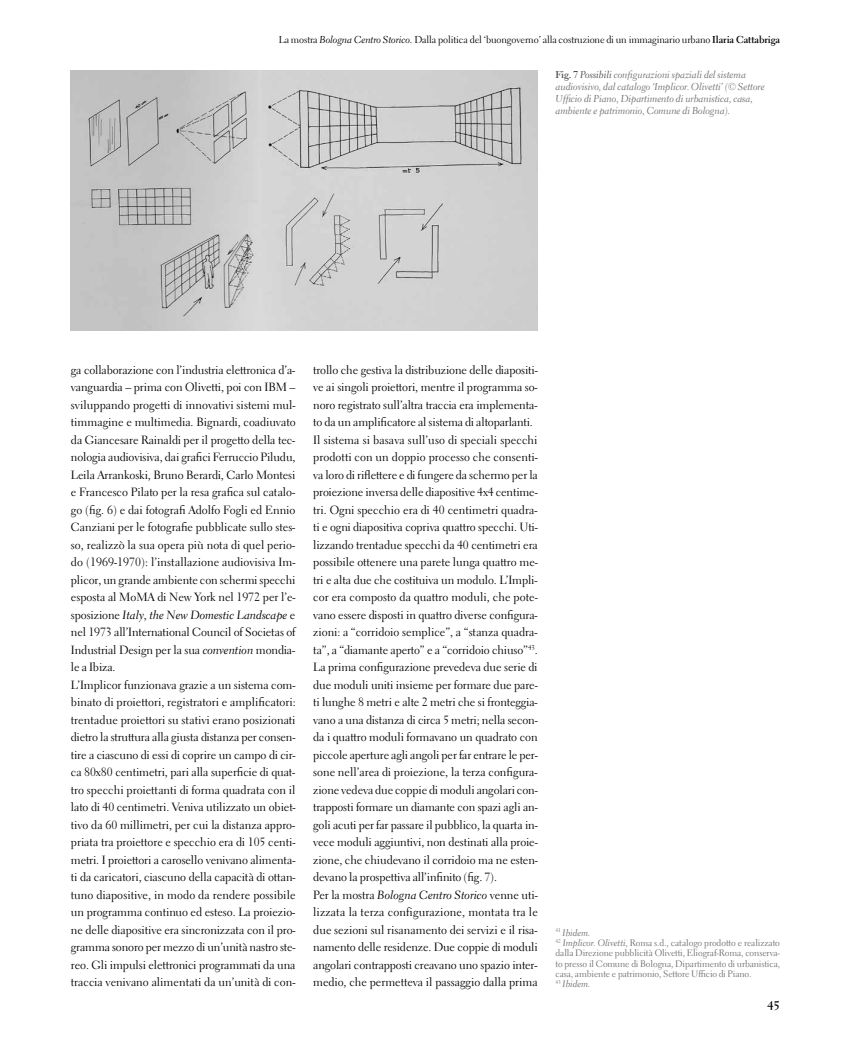
<style>
.page{position:relative;width:851px;height:1063px;background:#fff}
.page>*{position:absolute;margin:0;border:0;box-sizing:border-box;transform-origin:0 0}
.t1{font:700 12.5px "Electra LT Std";color:#000}
.t2{font:11.88px/17.5px "Electra LT Std";letter-spacing:-.005em;color:#000}
.t3{font:11.88px "Electra LT Std Cursive";letter-spacing:-.005em;color:#000}
.t4{font:10px/12px "Electra LT Std Cursive";letter-spacing:-.01em;color:#706f6f}
.t5{font:10px "Electra LT Std";letter-spacing:-.01em;color:#000}
.t6{font:9.38px/10.4px "Electra LT Std";letter-spacing:-.01em;color:#706f6f;text-align:justify}
.t7{font:9.38px "Electra LT Std Cursive";letter-spacing:-.01em;color:#706f6f}
.s1{font-family:"Electra LT Std Cursive"}
.s2{font-weight:700}
.s3{font-family:"Electra LT Std";font-weight:700;color:#4d4d4d}
.s4{color:#4d4d4d}
.s5{font-family:"Electra LT Std"}
</style>
<div class="page">
<img style="left:71px;top:71px;width:467px;height:260px">
<p class="t5" style="left:279px;top:33px;width:503px">La mostra <span class="s1">Bologna Centro Storico.</span> Dalla politica del ‘buongoverno’ alla costruzione di un immaginario urbano <span class="s2">Ilaria Cattabriga</span></p>
<p class="t4" style="left:555px;top:69px;width:211px"><span class="s3">Fig. 7</span> <span class="s4">Possibili</span> configurazioni spaziali del sistema audiovisivo, dal catalogo ‘Implicor. Olivetti’ (© Settore Ufficio di Piano, Dipartimento di urbanistica, casa, ambiente e patrimonio, Comune di Bologna).</p>
<p class="t2" style="left:71px;top:361px;width:226px;text-align:justify">ga collaborazione con l’industria elettronica d’a&shy;vanguardia – prima con Olivetti, poi con IBM – sviluppando progetti di innovativi sistemi mul&shy;timmagine e multimedia. Bignardi, coadiuvato da Giancesare Rainaldi per il progetto della tec&shy;nologia audiovisiva, dai grafici Ferruccio Piludu, Leila Arrankoski, Bruno Berardi, Carlo Montesi e Francesco Pilato per la resa grafica sul catalo&shy;go (fig. 6) e dai fotografi Adolfo Fogli ed Ennio Canziani per le fotografie pubblicate sullo stes&shy;so, realizzò la sua opera più nota di quel perio&shy;do (1969-1970): l’installazione audiovisiva Im&shy;plicor, un grande ambiente con schermi specchi esposta al MoMA di New York nel 1972 per l’e-</p>
<p class="t3" style="left:71px;top:608px;width:226px"><span class="s5">sposizione</span> Italy, the New Domestic Landscape <span class="s5">e</span></p>
<p class="t2" style="left:71px;top:624px;width:227px">nel 1973 all’International Council of Societas of Industrial Design per la sua <span class="s1">convention</span> mondia&shy;le a Ibiza.<br>L’Implicor funzionava grazie a un sistema com&shy;binato di proiettori, registratori e amplificatori: trentadue proiettori su stativi erano posizionati dietro la struttura alla giusta distanza per consen&shy;tire a ciascuno di essi di coprire un campo di cir&shy;ca 80x80 centimetri, pari alla superficie di quat&shy;tro specchi proiettanti di forma quadrata con il lato di 40 centimetri. Veniva utilizzato un obiet&shy;tivo da 60 millimetri, per cui la distanza appro&shy;priata tra proiettore e specchio era di 105 centi&shy;metri. I proiettori a carosello venivano alimenta&shy;ti da caricatori, ciascuno della capacità di ottan&shy;tuno diapositive, in modo da rendere possibile un programma continuo ed esteso. La proiezio&shy;ne delle diapositive era sincronizzata con il pro&shy;gramma sonoro per mezzo di un’unità nastro ste&shy;reo. Gli impulsi elettronici programmati da una traccia venivano alimentati da un’unità di con-</p>
<p class="t2" style="left:313px;top:361px;width:226px">trollo che gestiva la distribuzione delle diapositi&shy;ve ai singoli proiettori, mentre il programma so&shy;noro registrato sull’altra traccia era implementa&shy;to da un amplificatore al sistema di altoparlanti.<br>Il sistema si basava sull’uso di speciali specchi prodotti con un doppio processo che consenti&shy;va loro di riflettere e di fungere da schermo per la proiezione inversa delle diapositive 4x4 centime&shy;tri. Ogni specchio era di 40 centimetri quadra&shy;ti e ogni diapositiva copriva quattro specchi. Uti&shy;lizzando trentadue specchi da 40 centimetri era possibile ottenere una parete lunga quattro me&shy;tri e alta due che costituiva un modulo. L’Impli&shy;cor era composto da quattro moduli, che pote&shy;vano essere disposti in quattro diverse configura&shy;zioni: a “corridoio semplice”, a “stanza quadra&shy;ta”, a “diamante aperto” e a “corridoio chiuso”<sup>43</sup>.<br>La prima configurazione prevedeva due serie di due moduli uniti insieme per formare due pare&shy;ti lunghe 8 metri e alte 2 metri che si fronteggia&shy;vano a una distanza di circa 5 metri; nella secon&shy;da i quattro moduli formavano un quadrato con piccole aperture agli angoli per far entrare le per&shy;sone nell’area di proiezione, la terza configura&shy;zione vedeva due coppie di moduli angolari con&shy;trapposti formare un diamante con spazi agli an&shy;goli acuti per far passare il pubblico, la quarta in&shy;vece moduli aggiuntivi, non destinati alla proie&shy;zione, che chiudevano il corridoio ma ne esten&shy;devano la prospettiva all’infinito (fig. 7).<br>Per la mostra <span class="s1">Bologna Centro Storico</span> venne uti&shy;lizzata la terza configurazione, montata tra le due sezioni sul risanamento dei servizi e il risa&shy;namento delle residenze. Due coppie di moduli angolari contrapposti creavano uno spazio inter&shy;medio, che permetteva il passaggio dalla prima</p>
<p class="t7" style="left:555px;top:927px;width:36px"><sup>41</sup> Ibidem.</p>
<p class="t6" style="left:555px;top:938px;width:226px"><sup>42</sup> <span class="s1">Implicor. Olivetti</span>, Roma s.d., catalogo prodotto e realizzato dalla Direzione pubblicità Olivetti, Eliograf-Roma, conserva&shy;to presso il Comune di Bologna, Dipartimento di urbanistica, casa, ambiente e patrimonio, Settore Ufficio di Piano.</p>
<p class="t7" style="left:555px;top:978px;width:36px"><sup>43</sup> Ibidem.</p>
<p class="t1" style="left:767px;top:998px;width:14px">45</p>
</div>
